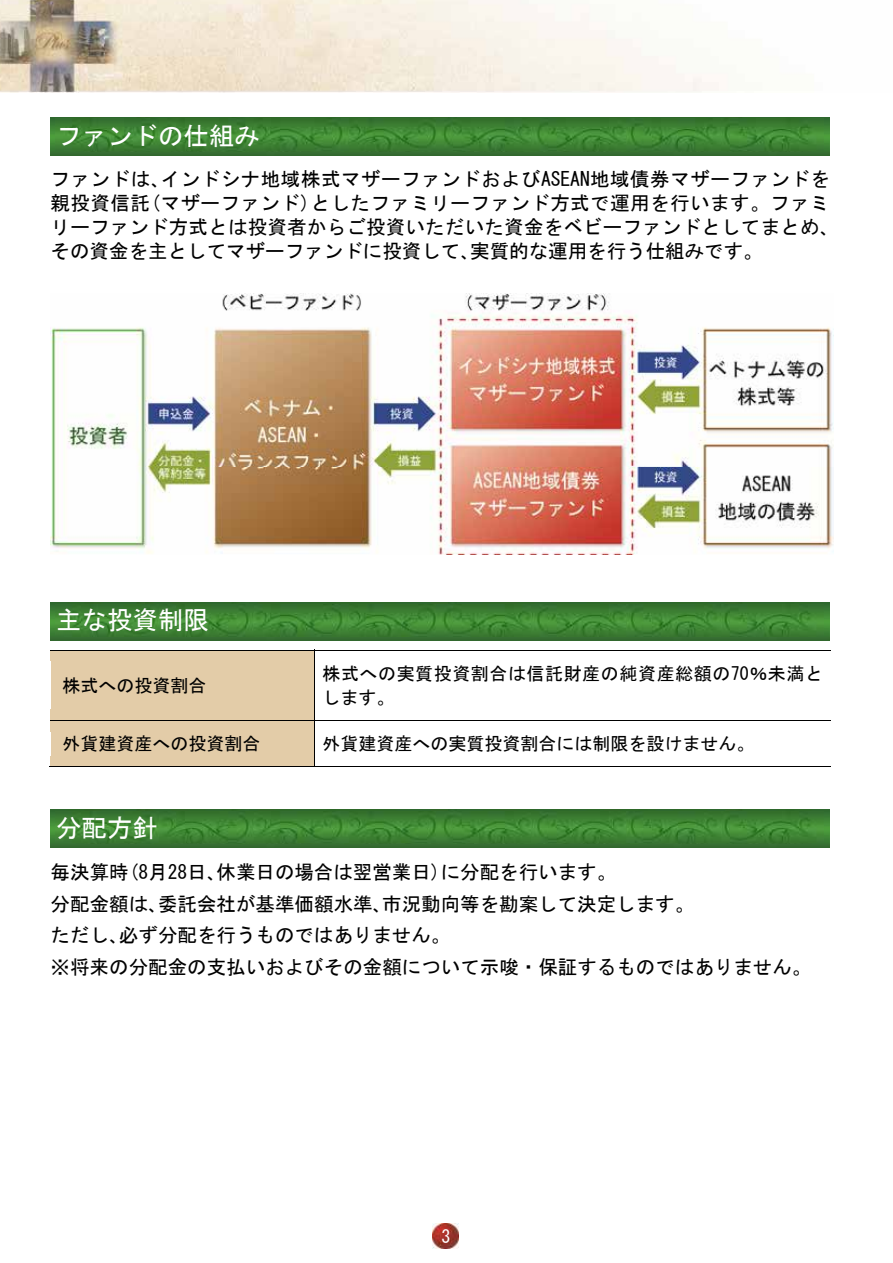
<style>
.page{position:relative;width:893px;height:1263px;background:#fff}
.page>*{position:absolute;margin:0;border:0;box-sizing:border-box;transform-origin:0 0}
.t1{font:25.5px "MS Gothic";color:#fff}
.t2{font:19.5px/24px "MS Gothic";color:#000;text-align:justify}
.t3{font:18px "MS Gothic";color:#000}
.t4{font:18px "MS Gothic";letter-spacing:.03em;color:#000}
.t5{font:18px "MS Gothic";color:#fff}
</style>
<div class="page">
<div style="left:51px;top:650px;width:263px;height:70px;background:#e3cca8"></div>
<div style="left:51px;top:721px;width:263px;height:45px;background:#e3cca8"></div>
<img style="left:0;top:0;width:719px;height:93px">
<img style="left:433px;top:1223px;width:26px;height:26px">
<hr style="left:51px;top:650px;width:263px;height:1px;background:#000">
<hr style="left:315px;top:650px;width:516px;height:1px;background:#000">
<hr style="left:314px;top:661px;width:1px;height:59px;background:#000">
<hr style="left:51px;top:720px;width:263px;height:1px;background:#000">
<hr style="left:315px;top:720px;width:516px;height:1px;background:#000">
<hr style="left:50px;top:766px;width:264px;height:1px;background:#000">
<hr style="left:314px;top:731px;width:1px;height:36px;background:#000">
<hr style="left:315px;top:766px;width:516px;height:1px;background:#000">
<img style="left:51px;top:293px;width:783px;height:261px">
<img style="left:51px;top:117px;width:778px;height:38px">
<img style="left:56px;top:119px;width:768px;height:32px">
<img style="left:51px;top:602px;width:778px;height:39px">
<img style="left:56px;top:604px;width:768px;height:32px">
<img style="left:51px;top:809px;width:778px;height:38px">
<img style="left:56px;top:811px;width:768px;height:32px">
<h1 class="t1" style="left:56px;top:123px;width:205px">ファンドの仕組み</h1>
<p class="t2" style="left:51px;top:167px;width:781px">ファンドは､インドシナ地域株式マザーファンドおよびASEAN地域債券マザーファンドを親投資信託(マザーファンド)としたファミリーファンド方式で運用を行います。ファミリーファンド方式とは投資者からご投資いただいた資金をベビーファンドとしてまとめ、その資金を主としてマザーファンドに投資して､実質的な運用を行う仕組みです。</p>
<h1 class="t1" style="left:56px;top:607px;width:154px">主な投資制限</h1>
<p class="t3" style="left:63px;top:676px;width:146px">株式への投資割合</p>
<p class="t3" style="left:63px;top:734px;width:200px">外貨建資産への投資割合</p>
<h1 class="t1" style="left:56px;top:815px;width:103px">分配方針</h1>
<p class="t4" style="left:323px;top:664px;width:502px">株式への実質投資割合は信託財産の純資産総額の70％未満と</p>
<p class="t3" style="left:323px;top:688px;width:74px">します。</p>
<p class="t3" style="left:323px;top:734px;width:434px">外貨建資産への実質投資割合には制限を設けません。</p>
<p class="t2" style="left:51px;top:856px;width:762px;line-height:31.5px;text-align:left">毎決算時 月8 ( 28日､休業日の場合は翌営業日)に分配を行います。<br>分配金額は､委託会社が基準価額水準､市況動向等を勘案して決定します。<br>ただし､必ず分配を行うものではありません。<br>※将来の分配金の支払いおよびその金額について示唆・保証するものではありません。</p>
<p class="t5" style="left:442px;top:1228px;width:11px">3</p>
</div>
